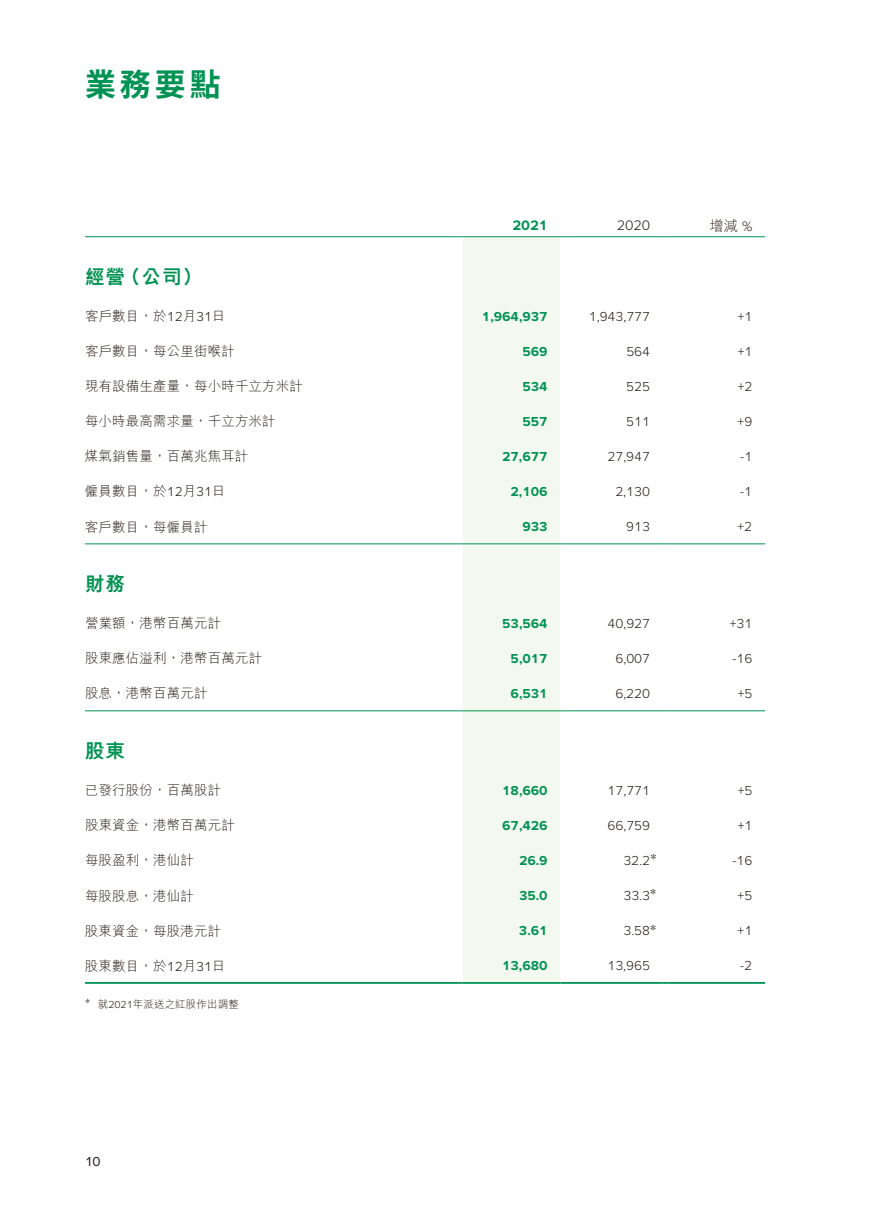
<style>
.page{position:relative;width:893px;height:1212px;background:#fff}
.page>*{position:absolute;margin:0;border:0;box-sizing:border-box;transform-origin:0 0}
.t1{font:700 31.5px "Noto Sans HK";color:#009252}
.t2{font:800 19.5px "M Hei HK";letter-spacing:.05em;color:#009252}
.t3{font:700 14.25px "Proxima Nova";color:#009252}
.t4{font:300 14.25px "Proxima Nova";color:#231916}
.t5{font:300 14.25px "M Hei HK";color:#231916}
.t6{font:300 13.5px "M Hei HK";letter-spacing:.01em;color:#231916}
.t7{font:300 13.5px "Proxima Nova";letter-spacing:-.005em;color:#231916}
.t8{font:700 13.5px "Proxima Nova";color:#009252}
.t9{font:13.5px "Proxima Nova";color:#231916}
.t10{font:300 10.5px "M Hei HK";letter-spacing:.01em;color:#231916}
.s1{font-family:"Proxima Nova"}
.s2{font-family:"Times LT Std";font-weight:400}
</style>
<div class="page">
<div style="left:463px;top:237px;width:97px;height:745px;background:#f4f9ef"></div>
<hr style="left:85px;top:543px;width:373px;height:1px;background:#009252">
<hr style="left:463px;top:543px;width:97px;height:1px;background:#009252">
<hr style="left:565px;top:543px;width:98px;height:1px;background:#009252">
<hr style="left:667px;top:543px;width:98px;height:1px;background:#009252">
<hr style="left:85px;top:710px;width:373px;height:1px;background:#009252">
<hr style="left:463px;top:710px;width:97px;height:1px;background:#009252">
<hr style="left:565px;top:710px;width:98px;height:1px;background:#009252">
<hr style="left:667px;top:710px;width:98px;height:1px;background:#009252">
<hr style="left:85px;top:982px;width:373px;height:2px;background:#009252">
<hr style="left:463px;top:982px;width:97px;height:2px;background:#009252">
<hr style="left:565px;top:982px;width:98px;height:2px;background:#009252">
<hr style="left:667px;top:982px;width:98px;height:2px;background:#009252">
<hr style="left:85px;top:236px;width:373px;height:1px;background:#009252">
<hr style="left:463px;top:236px;width:97px;height:1px;background:#009252">
<hr style="left:565px;top:236px;width:98px;height:1px;background:#009252">
<hr style="left:667px;top:236px;width:98px;height:1px;background:#009252">
<h1 class="t1" style="left:85px;top:66px;width:137px">業務要點</h1>
<p class="t3" style="left:512px;top:215px;width:37px">2021</p>
<p class="t4" style="left:617px;top:215px;width:35px">2020</p>
<p class="t5" style="left:709px;top:218px;width:44px">增減 <span class="s1">%</span></p>
<h2 class="t2" style="left:85px;top:267px;width:118px">經營（公司）</h2>
<p class="t6" style="left:85px;top:309px;width:142px">客戶數目，於<span class="s1">12</span>月<span class="s1">31</span>日</p>
<p class="t8" style="left:482px;top:306px;width:67px">1,964,937</p>
<p class="t7" style="left:589px;top:306px;width:63px">1,943,777</p>
<p class="t7" style="left:738px;top:306px;width:16px">+1</p>
<p class="t6" style="left:85px;top:344px;width:151px">客戶數目，每公里街喉計</p>
<p class="t8" style="left:522px;top:341px;width:27px">569</p>
<p class="t7" style="left:626px;top:341px;width:25px">564</p>
<p class="t7" style="left:738px;top:341px;width:16px">+1</p>
<p class="t6" style="left:85px;top:379px;width:220px">現有設備生產量，每小時千立方米計</p>
<p class="t8" style="left:522px;top:376px;width:27px">534</p>
<p class="t7" style="left:626px;top:376px;width:25px">525</p>
<p class="t7" style="left:738px;top:376px;width:16px">+2</p>
<p class="t6" style="left:85px;top:414px;width:192px">每小時最高需求量，千立方米計</p>
<p class="t8" style="left:522px;top:411px;width:27px">557</p>
<p class="t7" style="left:626px;top:411px;width:25px">511</p>
<p class="t7" style="left:738px;top:411px;width:16px">+9</p>
<p class="t6" style="left:85px;top:450px;width:165px">煤氣銷售量，百萬兆焦耳計</p>
<p class="t8" style="left:502px;top:446px;width:47px">27,677</p>
<p class="t7" style="left:608px;top:446px;width:44px">27,947</p>
<p class="t7" style="left:740px;top:446px;width:13px">-1</p>
<p class="t6" style="left:85px;top:485px;width:142px">僱員數目，於<span class="s1">12</span>月<span class="s1">31</span>日</p>
<p class="t8" style="left:511px;top:481px;width:39px">2,106</p>
<p class="t7" style="left:615px;top:481px;width:36px">2,130</p>
<p class="t7" style="left:740px;top:481px;width:13px">-1</p>
<p class="t6" style="left:85px;top:520px;width:124px">客戶數目，每僱員計</p>
<p class="t8" style="left:522px;top:516px;width:27px">933</p>
<p class="t7" style="left:626px;top:516px;width:25px">913</p>
<p class="t7" style="left:738px;top:516px;width:16px">+2</p>
<h2 class="t2" style="left:85px;top:574px;width:41px">財務</h2>
<p class="t6" style="left:85px;top:616px;width:138px">營業額，港幣百萬元計</p>
<p class="t8" style="left:502px;top:613px;width:47px">53,564</p>
<p class="t7" style="left:608px;top:613px;width:44px">40,927</p>
<p class="t7" style="left:730px;top:613px;width:24px">+31</p>
<p class="t6" style="left:85px;top:652px;width:179px">股東應佔溢利，港幣百萬元計</p>
<p class="t8" style="left:511px;top:648px;width:39px">5,017</p>
<p class="t7" style="left:615px;top:648px;width:36px">6,007</p>
<p class="t7" style="left:732px;top:648px;width:21px">-16</p>
<p class="t6" style="left:85px;top:687px;width:124px">股息，港幣百萬元計</p>
<p class="t8" style="left:511px;top:683px;width:39px">6,531</p>
<p class="t7" style="left:615px;top:683px;width:36px">6,220</p>
<p class="t7" style="left:738px;top:683px;width:16px">+5</p>
<h2 class="t2" style="left:85px;top:741px;width:41px">股東</h2>
<p class="t6" style="left:85px;top:783px;width:138px">已發行股份，百萬股計</p>
<p class="t8" style="left:502px;top:780px;width:47px">18,660</p>
<p class="t7" style="left:608px;top:780px;width:44px">17,771</p>
<p class="t7" style="left:738px;top:780px;width:16px">+5</p>
<p class="t6" style="left:85px;top:818px;width:151px">股東資金，港幣百萬元計</p>
<p class="t8" style="left:502px;top:815px;width:47px">67,426</p>
<p class="t7" style="left:608px;top:815px;width:44px">66,759</p>
<p class="t7" style="left:738px;top:815px;width:16px">+1</p>
<p class="t6" style="left:85px;top:853px;width:110px">每股盈利，港仙計</p>
<p class="t8" style="left:519px;top:850px;width:30px">26.9</p>
<p class="t7" style="left:623px;top:850px;width:35px">32.2<span class="s2">*</span></p>
<p class="t7" style="left:732px;top:850px;width:21px">-16</p>
<p class="t6" style="left:85px;top:889px;width:110px">每股股息，港仙計</p>
<p class="t8" style="left:519px;top:885px;width:30px">35.0</p>
<p class="t7" style="left:623px;top:885px;width:35px">33.3<span class="s2">*</span></p>
<p class="t7" style="left:738px;top:885px;width:16px">+5</p>
<p class="t6" style="left:85px;top:924px;width:138px">股東資金，每股港元計</p>
<p class="t8" style="left:519px;top:920px;width:30px">3.61</p>
<p class="t7" style="left:623px;top:920px;width:35px">3.58<span class="s2">*</span></p>
<p class="t7" style="left:738px;top:920px;width:16px">+1</p>
<p class="t6" style="left:85px;top:959px;width:142px">股東數目，於<span class="s1">12</span>月<span class="s1">31</span>日</p>
<p class="t8" style="left:502px;top:955px;width:47px">13,680</p>
<p class="t7" style="left:608px;top:955px;width:44px">13,965</p>
<p class="t7" style="left:740px;top:955px;width:13px">-2</p>
<p class="t10" style="left:85px;top:999px;width:155px"><sup>*</sup> 就<span class="s1">2021</span>年派送之紅股作出調整</p>
<p class="t9" style="left:85px;top:1151px;width:17px">10</p>
</div>
